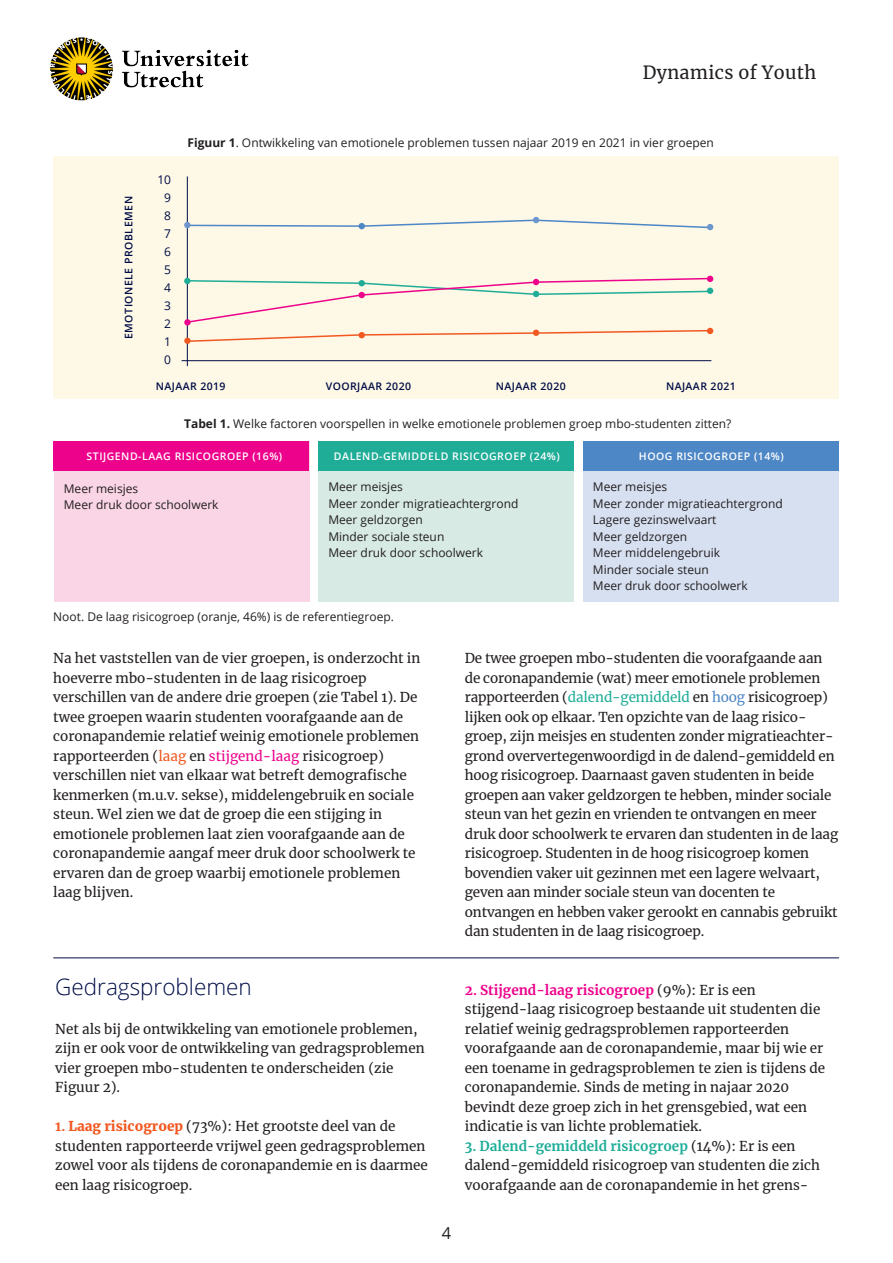
<style>
.page{position:relative;width:893px;height:1263px;background:#fff}
.page>*{position:absolute;margin:0;border:0;box-sizing:border-box;transform-origin:0 0}
.kop_2{font:300 22.5px "Open Sans";color:#000d46}
.t1{font:18px "Merriweather";letter-spacing:.02em;color:#231f20}
.t2{font:16.5px "Open Sans";color:#231f20}
.plat{font:13.5px/19.5px "Merriweather";color:#231f20}
.grafiektekstje{font:12px/16.5px "Open Sans";color:#231f20}
.t3{font:12px "Open Sans";color:#000d46}
.grafiektekstje-2{font:600 10.5px "Open Sans";letter-spacing:.05em;color:#fff}
.grafiektekstje-3{font:600 10.5px "Open Sans";letter-spacing:.04em;color:#000d46}
.s1{font-weight:700}
.s2{color:#f15921}
.s3{color:#ed028c}
.s4{color:#20ad98}
.s5{color:#4d87c6}
.s6{font-weight:700;color:#f15921}
.s7{font-weight:900;color:#f15921}
.s8{font-weight:700;color:#ed028c}
.s9{font-weight:700;color:#20ad98}
</style>
<div class="page">
<div style="left:53px;top:156px;width:786px;height:243px;background:#fef8e6"></div>
<hr style="left:187px;top:176px;width:1px;height:190px;background:#000d46">
<hr style="left:182px;top:360px;width:529px;height:1px;background:#000d46">
<img style="left:50px;top:37px;width:199px;height:64px">
<div style="left:184px;top:222px;width:7px;height:6px;background:#6e96ce;border-radius:50%"></div>
<svg style="left:186px;top:217px;width:527px;height:13px"></svg>
<div style="left:184px;top:278px;width:7px;height:6px;background:#20ad98;border-radius:50%"></div>
<svg style="left:186px;top:276px;width:527px;height:66px"></svg>
<div style="left:184px;top:338px;width:7px;height:6px;background:#f15921;border-radius:50%"></div>
<div style="left:54px;top:441px;width:255px;height:161px;background:#fad5e5"></div>
<div style="left:53px;top:441px;width:256px;height:30px;background:#ed028c"></div>
<div style="left:319px;top:441px;width:255px;height:161px;background:#d7eae4"></div>
<div style="left:319px;top:441px;width:255px;height:30px;background:#20ad98"></div>
<div style="left:583px;top:441px;width:255px;height:161px;background:#d6e0f1"></div>
<div style="left:583px;top:441px;width:256px;height:30px;background:#4d87c6"></div>
<hr style="left:53px;top:958px;width:786px;height:1px;background:#000d46">
<p class="t1" style="left:643px;top:60px;width:175px">Dynamics of Youth</p>
<p class="grafiektekstje-3" style="left:121px;top:339px;width:145px;rotate:-90deg">EMOTIONELE PROBLEMEN</p>
<p class="t3" style="left:157px;top:171px;width:15px">10</p>
<p class="t3" style="left:164px;top:189px;width:8px">9</p>
<p class="t3" style="left:164px;top:207px;width:8px">8</p>
<p class="t3" style="left:164px;top:225px;width:8px">7</p>
<p class="t3" style="left:164px;top:243px;width:8px">6</p>
<p class="t3" style="left:164px;top:261px;width:8px">5</p>
<p class="t3" style="left:164px;top:279px;width:8px">4</p>
<p class="t3" style="left:164px;top:297px;width:8px">3</p>
<p class="t3" style="left:164px;top:315px;width:8px">2</p>
<p class="t3" style="left:164px;top:333px;width:8px">1</p>
<p class="t3" style="left:164px;top:351px;width:8px">0</p>
<p class="grafiektekstje" style="left:187px;top:134px;width:528px"><span class="s1">Figuur 1</span>. Ontwikkeling van emotionele problemen tussen najaar 2019 en 2021 in vier groepen</p>
<p class="grafiektekstje-3" style="left:156px;top:379px;width:71px">NAJAAR 2019</p>
<p class="grafiektekstje-3" style="left:326px;top:379px;width:87px">VOORJAAR 2020</p>
<p class="grafiektekstje-3" style="left:496px;top:379px;width:71px">NAJAAR 2020</p>
<p class="grafiektekstje-3" style="left:666px;top:379px;width:71px">NAJAAR 2021</p>
<p class="grafiektekstje" style="left:184px;top:415px;width:549px"><span class="s1">Tabel 1.</span> Welke factoren voorspellen in welke emotionele problemen groep mbo-studenten zitten?</p>
<p class="grafiektekstje-2" style="left:87px;top:449px;width:197px">STIJGEND-LAAG RISICOGROEP (16%)</p>
<p class="grafiektekstje" style="left:64px;top:480px;width:156px">Meer meisjes<br>Meer druk door schoolwerk</p>
<p class="grafiektekstje-2" style="left:334px;top:449px;width:227px">DALEND-GEMIDDELD RISICOGROEP (24%)</p>
<p class="grafiektekstje" style="left:328px;top:478px;width:192px">Meer meisjes<br>Meer zonder migratieachtergrond<br>Meer geldzorgen<br>Minder sociale steun<br>Meer druk door schoolwerk</p>
<p class="grafiektekstje" style="left:53px;top:608px;width:342px">Noot. De laag risicogroep (oranje, 46%) is de referentiegroep.</p>
<p class="grafiektekstje-2" style="left:639px;top:449px;width:146px">HOOG RISICOGROEP (14%)</p>
<p class="grafiektekstje" style="left:593px;top:478px;width:192px">Meer meisjes<br>Meer zonder migratieachtergrond<br>Lagere gezinswelvaart<br>Meer geldzorgen<br>Meer middelengebruik<br>Minder sociale steun<br>Meer druk door schoolwerk</p>
<p class="plat" style="left:53px;top:648px;width:369px">Na het vaststellen van de vier groepen, is onderzocht in hoeverre mbo-studenten in de laag risicogroep verschillen van de andere drie groepen (zie Tabel 1). De twee groepen waarin studenten voorafgaande aan de coronapandemie relatief weinig emotionele problemen rapporteerden (<span class="s2">laag</span> en <span class="s3">stijgend-laag</span> risicogroep) verschillen niet van elkaar wat betreft demografische kenmerken (m.u.v. sekse), middelengebruik en sociale steun. Wel zien we dat de groep die een stijging in emotionele problemen laat zien voorafgaande aan de coronapandemie aangaf meer druk door schoolwerk te ervaren dan de groep waarbij emotionele problemen laag blijven.</p>
<p class="plat" style="left:465px;top:648px;width:375px">De twee groepen mbo-studenten die voorafgaande aan de coronapandemie (wat) meer emotionele problemen rapporteerden (<span class="s4">dalend-gemiddeld</span> en <span class="s5">hoog</span> risicogroep) lijken ook op elkaar. Ten opzichte van de laag risico&shy;groep, zijn meisjes en studenten zonder migratieachter&shy;grond oververtegenwoordigd in de dalend-gemiddeld en hoog risicogroep. Daarnaast gaven studenten in beide groepen aan vaker geldzorgen te hebben, minder sociale steun van het gezin en vrienden te ontvangen en meer druk door schoolwerk te ervaren dan studenten in de laag risicogroep. Studenten in de hoog risicogroep komen bovendien vaker uit gezinnen met een lagere welvaart, geven aan minder sociale steun van docenten te ontvangen en hebben vaker gerookt en cannabis gebruikt dan studenten in de laag risicogroep.</p>
<p class="kop_2" style="left:55px;top:971px;width:198px">Gedragsproblemen</p>
<p class="plat" style="left:55px;top:1018px;width:371px">Net als bij de ontwikkeling van emotionele problemen, zijn er ook voor de ontwikkeling van gedragsproblemen vier groepen mbo-studenten te onderscheiden (zie Figuur 2).</p>
<p class="plat" style="left:55px;top:1116px;width:374px"><span class="s6">1.</span> <span class="s7">Laag risicogroep</span> (73%): Het grootste deel van de studenten rapporteerde vrijwel geen gedragsproblemen zowel voor als tijdens de coronapandemie en is daarmee een laag risicogroep.</p>
<p class="t2" style="left:442px;top:1222px;width:11px">4</p>
<p class="plat" style="left:465px;top:979px;width:362px"><span class="s8">2. Stijgend-laag risicogroep</span> (9%): Er is een stijgend-laag risicogroep bestaande uit studenten die relatief weinig gedragsproblemen rapporteerden voorafgaande aan de coronapandemie, maar bij wie er een toename in gedragsproblemen te zien is tijdens de coronapandemie. Sinds de meting in najaar 2020 bevindt deze groep zich in het grensgebied, wat een indicatie is van lichte problematiek.</p>
<p class="plat" style="left:465px;top:1135px;width:357px"><span class="s9">3. Dalend-gemiddeld risicogroep</span> (14%): Er is een dalend-gemiddeld risicogroep van studenten die zich voorafgaande aan de coronapandemie in het grens-</p>
</div>
